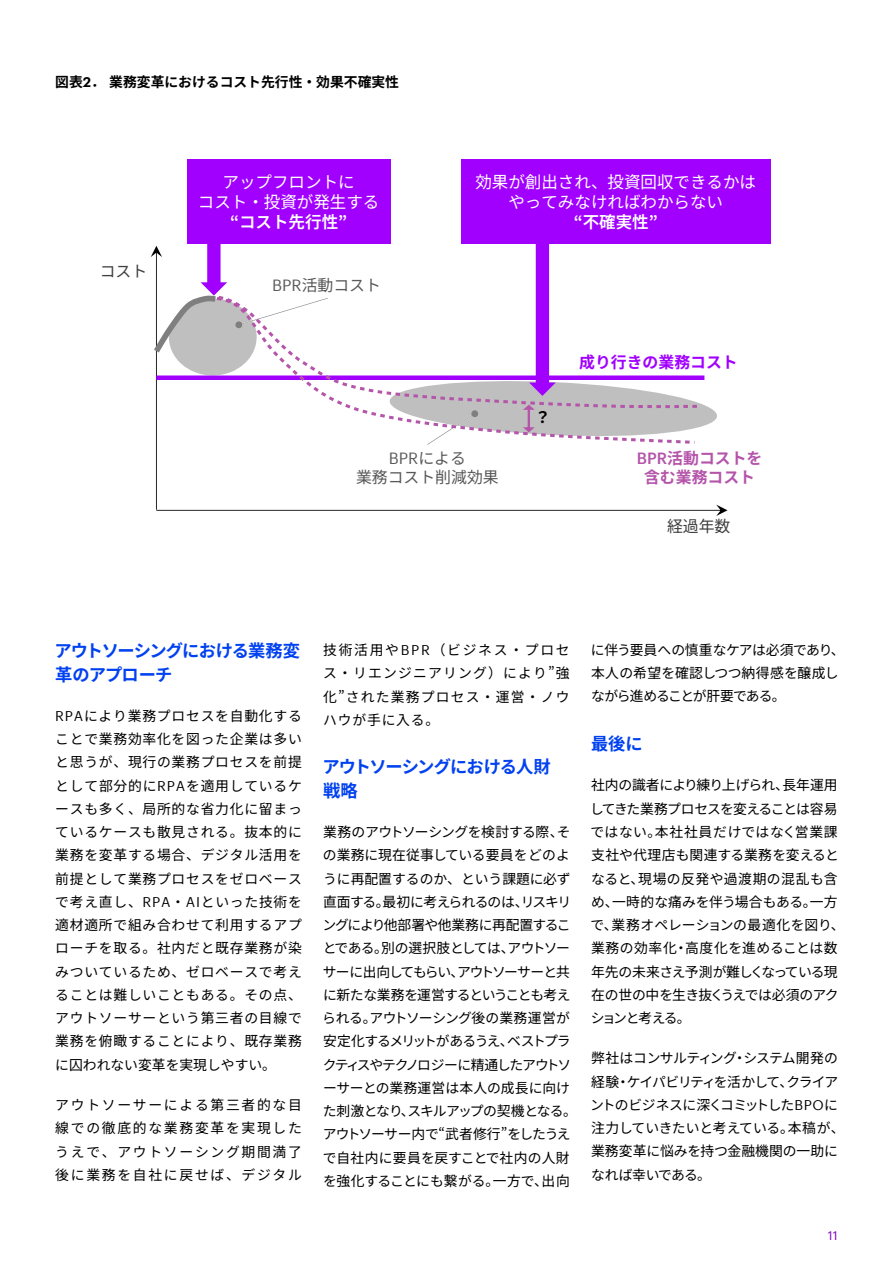
<style>
.page{position:relative;width:893px;height:1263px;background:#fff}
.page>*{position:absolute;margin:0;border:0;box-sizing:border-box;transform-origin:0 0}
.t1{font:700 17.25px/23.2px "Noto Sans JP";letter-spacing:-.05em;color:#0041f0}
.t2{font:16.5px/19.8px "Noto Sans JP";color:#fff;text-align:center}
.t3{font:600 16.5px "Noto Sans JP";color:#fff}
.t4{font:15.9px "Noto Sans JP";color:#595959}
.t5{font:700 15.9px/19px "Noto Sans JP";color:#b455aa;text-align:center}
.t6{font:700 15.9px "Noto Sans JP";color:#a100ff}
.t7{font:15.9px "Noto Sans JP";color:#404040}
.t8{font:15.9px "Graphik";color:#595959}
.t9{font:700 15.9px "Noto Sans JP";color:#000}
.t10{font:13.8px/23.2px "Noto Sans JP";letter-spacing:-.01em;color:#000;text-align:justify}
.t11{font:13.8px/23.2px "Noto Sans JP";letter-spacing:-.03em;color:#000}
.t12{font:700 13.8px "Noto Sans JP";color:#000}
.t13{font:12px "Graphik";color:#7500c0}
.s1{font-family:"Graphik";font-weight:600}
.s2{font-family:"Graphik"}
.s3{font-family:"Noto Sans JP"}
.s4{font-family:"Graphik";font-weight:500}
</style>
<div class="page">
<div style="left:187px;top:159px;width:203px;height:85px;background:#a100ff"></div>
<div style="left:461px;top:159px;width:309px;height:85px;background:#a100ff"></div>
<svg style="left:150px;top:213px;width:577px;height:303px"></svg>
<svg style="left:214px;top:295px;width:484px;height:150px"></svg>
<svg style="left:215px;top:294px;width:488px;height:116px"></svg>
<p class="t12" style="left:55px;top:74px;width:345px">図表<span class="s1">2</span>．業務変革におけるコスト先行性・効果不確実性</p>
<p class="t7" style="left:100px;top:262px;width:49px">コスト</p>
<p class="t2" style="left:198px;top:172px;width:183px">アップフロントに<br>コスト・投資が発生する</p>
<p class="t3" style="left:230px;top:212px;width:119px">“コスト先行性”</p>
<p class="t4" style="left:272px;top:276px;width:110px"><span class="s2">BPR</span>活動コスト</p>
<p class="t2" style="left:475px;top:172px;width:282px">効果が創出され、投資回収できるかはやってみなければわからない</p>
<p class="t3" style="left:574px;top:212px;width:86px">“不確実性”</p>
<p class="t9" style="left:535px;top:408px;width:17px">？</p>
<p class="t6" style="left:579px;top:353px;width:160px">成り行きの業務コスト</p>
<p class="t8" style="left:389px;top:447px;width:79px">BPR<span class="s3">による</span></p>
<p class="t4" style="left:356px;top:468px;width:144px">業務コスト削減効果</p>
<p class="t5" style="left:637px;top:449px;width:127px"><span class="s4">BPR</span>活動コストを含む業務コスト</p>
<p class="t7" style="left:667px;top:517px;width:65px">経過年数</p>
<p class="t1" style="left:55px;top:640px;width:247px">アウトソーシングにおける業務変革のアプローチ</p>
<p class="t10" style="left:55px;top:704px;width:248px"><span class="s2">RPA</span>により業務プロセスを自動化することで業務効率化を図った企業は多いと思うが、現行の業務プロセスを前提として部分的に<span class="s2">RPA</span>を適用しているケースも多く、局所的な省力化に留まっているケースも散見される。抜本的に業務を変革する場合、デジタル活用を前提として業務プロセスをゼロベースで考え直し、<span class="s2">RPA</span>・<span class="s2">AI</span>といった技術を適材適所で組み合わせて利用するアプローチを取る。社内だと既存業務が染みついているため、ゼロベースで考えることは難しいこともある。その点、アウトソーサーという第三者の目線で業務を俯瞰することにより、既存業務に囚われない変革を実現しやすい。</p>
<p class="t10" style="left:55px;top:1093px;width:248px">アウトソーサーによる第三者的な目線での徹底的な業務変革を実現したうえで、アウトソーシング期間満了後に業務を自社に戻せば、デジタル</p>
<p class="t10" style="left:323px;top:639px;width:248px">技術活用や<span class="s2">BPR</span>（ビジネス・プロセス・リエンジニアリング）により”強化”された業務プロセス・運営・ノウハウが手に入る。</p>
<p class="t1" style="left:323px;top:756px;width:230px">アウトソーシングにおける人財戦略</p>
<p class="t11" style="left:322px;top:820px;width:256px">業務のアウトソーシングを検討する際、その業務に現在従事している要員をどのように再配置するのか、という課題に必ず直面する。最初に考えられるのは、リスキリングにより他部署や他業務に再配置することである。別の選択肢としては、アウトソーサーに出向してもらい、アウトソーサーと共に新たな業務を運営するということも考えられる。アウトソーシング後の業務運営が安定化するメリットがあるうえ、ベストプラクティスやテクノロジーに精通したアウトソーサーとの業務運営は本人の成長に向けた刺激となり、スキルアップの契機となる。アウトソーサー内で“武者修行”をしたうえで自社内に要員を戻すことで社内の人財を強化することにも繋がる。一方で、出向</p>
<p class="t11" style="left:591px;top:639px;width:255px">に伴う要員への慎重なケアは必須であり、本人の希望を確認しつつ納得感を醸成しながら進めることが肝要である。</p>
<p class="t1" style="left:591px;top:733px;width:53px">最後に</p>
<p class="t10" style="left:590px;top:774px;width:256px;text-align:left">社内の識者により練り上げられ、長年運用してきた業務プロセスを変えることは容易ではない。本社社員だけではなく営業課支社や代理店も関連する業務を変えるとなると、現場の反発や過渡期の混乱も含め、一時的な痛みを伴う場合もある。一方で、業務オペレーションの最適化を図り、業務の効率化・高度化を進めることは数年先の未来さえ予測が難しくなっている現在の世の中を生き抜くうえでは必須のアクションと考える。</p>
<p class="t10" style="left:590px;top:1047px;width:256px;text-align:left">弊社はコンサルティング・システム開発の経験・ケイパビリティを活かして、クライアントのビジネスに深くコミットした<span class="s2">BPO</span>に注力していきたいと考えている。本稿が、業務変革に悩みを持つ金融機関の一助になれば幸いである。</p>
<p class="t13" style="left:828px;top:1226px;width:11px">11</p>
</div>
